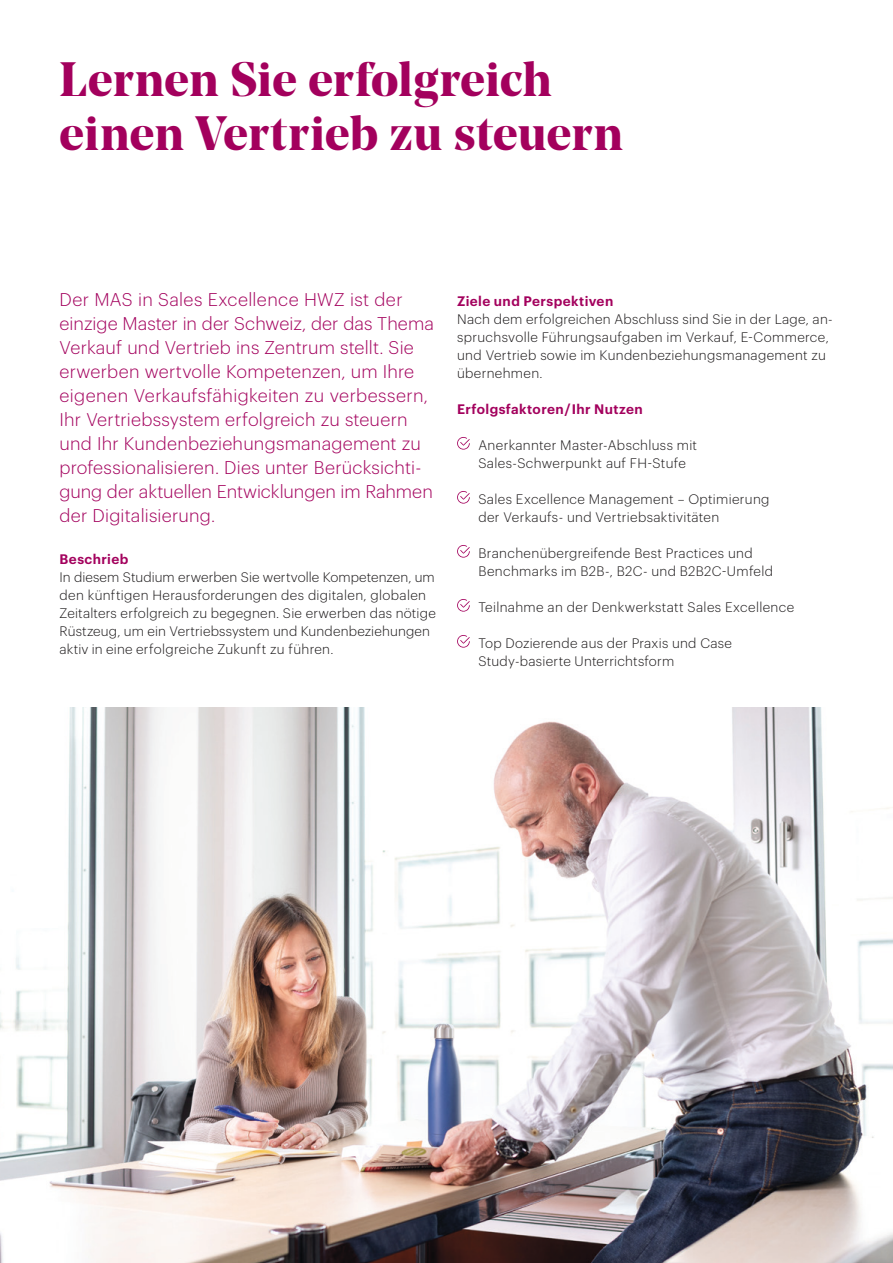
<style>
.page{position:relative;width:893px;height:1263px;background:#fff}
.page>*{position:absolute;margin:0;border:0;box-sizing:border-box;transform-origin:0 0}
._1_Haupttitel{font:700 48px/54px "Noe Display";letter-spacing:.005em;color:#a3005d}
._5_Content_Flattersatz{font:300 18px/24px "Graphik";letter-spacing:.01em;color:#a3005d}
._5_Content_Flattersatz-2{font:300 13.5px/18px "Graphik";letter-spacing:.025em;color:#1b1819}
._5_Content_Flattersatz-3{font:600 13.5px "Graphik";letter-spacing:.03em;color:#a3005d}
</style>
<div class="page">
<img style="left:0;top:708px;width:893px;height:555px">
<svg style="left:457px;top:437px;width:13px;height:13px"></svg>
<svg style="left:457px;top:491px;width:13px;height:13px"></svg>
<svg style="left:457px;top:545px;width:13px;height:13px"></svg>
<svg style="left:457px;top:599px;width:13px;height:13px"></svg>
<svg style="left:457px;top:635px;width:13px;height:13px"></svg>
<p class="_1_Haupttitel" style="left:60px;top:51px;width:565px">Lernen Sie erfolgreich einen Vertrieb zu steuern</p>
<p class="_5_Content_Flattersatz" style="left:60px;top:286px;width:376px">Der MAS in Sales Excellence HWZ ist der einzige Master in der Schweiz, der das Thema Verkauf und Vertrieb ins Zentrum stellt. Sie erwerben wertvolle Kompetenzen, um Ihre eigenen Verkaufsfähigkeiten zu verbessern, Ihr Vertriebssystem erfolgreich zu steuern und Ihr Kundenbeziehungsmanagement zu professionalisieren. Dies unter Berücksichti&shy;gung der aktuellen Entwicklungen im Rahmen der Digitalisierung.</p>
<p class="_5_Content_Flattersatz-3" style="left:60px;top:548px;width:70px">Beschrieb</p>
<p class="_5_Content_Flattersatz-2" style="left:60px;top:567px;width:378px">In diesem Studium erwerben Sie wertvolle Kompetenzen, um den künftigen Herausforderungen des digitalen, globalen Zeitalters erfolgreich zu begegnen. Sie erwerben das nötige Rüstzeug, um ein Vertriebssystem und Kundenbeziehungen aktiv in eine erfolgreiche Zukunft zu führen.</p>
<p class="_5_Content_Flattersatz-3" style="left:457px;top:290px;width:158px">Ziele und Perspektiven</p>
<p class="_5_Content_Flattersatz-2" style="left:457px;top:309px;width:377px">Nach dem erfolgreichen Abschluss sind Sie in der Lage, an-</p>
<p class="_5_Content_Flattersatz-2" style="left:457px;top:327px;width:373px">spruchsvolle Führungsaufgaben im Verkauf, E-Commerce, und Vertrieb sowie im Kundenbeziehungsmanagement zu übernehmen.</p>
<p class="_5_Content_Flattersatz-3" style="left:457px;top:398px;width:187px">Erfolgsfaktoren/Ihr Nutzen</p>
<p class="_5_Content_Flattersatz-2" style="left:478px;top:435px;width:220px">Anerkannter Master-Abschluss mit<br>Sales-Schwerpunkt auf FH-Stufe</p>
<p class="_5_Content_Flattersatz-2" style="left:478px;top:489px;width:293px">Sales Excellence Management – Optimierung der Verkaufs- und Vertriebsaktivitäten</p>
<p class="_5_Content_Flattersatz-2" style="left:478px;top:543px;width:296px">Branchenübergreifende Best Practices und<br>Benchmarks im B2B-, B2C- und B2B2C-Umfeld</p>
<p class="_5_Content_Flattersatz-2" style="left:478px;top:597px;width:317px">Teilnahme an der Denkwerkstatt Sales Excellence</p>
<p class="_5_Content_Flattersatz-2" style="left:478px;top:633px;width:255px">Top Dozierende aus der Praxis und Case<br>Study-basierte Unterrichtsform</p>
</div>
